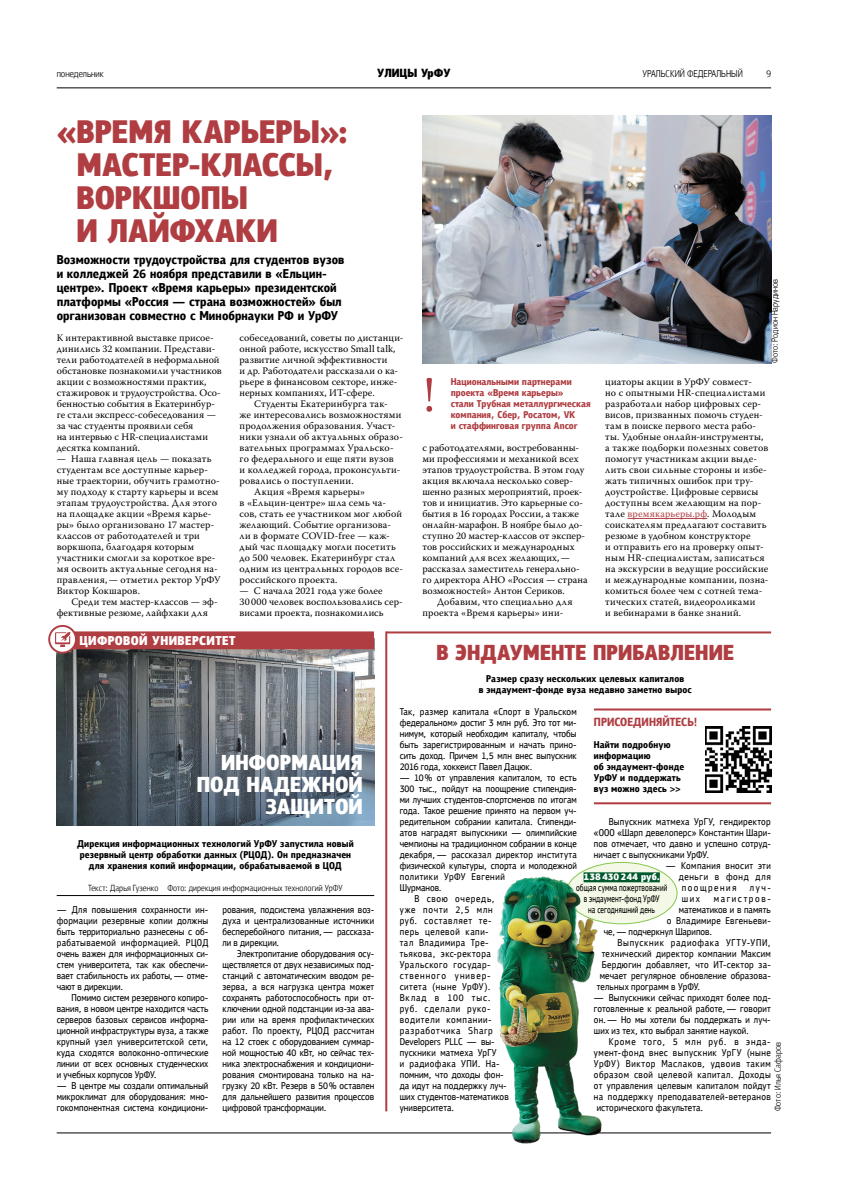
<style>
.page{position:relative;width:842px;height:1191px;background:#fff}
.page>*{position:absolute;margin:0;border:0;box-sizing:border-box;transform-origin:0 0}
.t1{font:50px "Minion Pro";color:#af3d41}
.t2{font:10px/11px "Warnock Pro";letter-spacing:.015em;color:#000}
.t3{font:10px "Warnock Pro";letter-spacing:-.005em;color:#000}
.t4{font:10px "PF Bulletin Sans Pro";color:#000}
.t5{font:900 10px "PF Bulletin Sans Pro";color:#fff}
.s1{color:#af3d41}
</style>
<div class="page">
<hr style="left:57px;top:87px;width:714px;height:1px;background:#000">
<hr style="left:57px;top:1132px;width:714px;height:1px;background:#000">
<img style="left:57px;top:649px;width:317px;height:176px">
<hr style="left:57px;top:895px;width:317px;height:1px;background:#000">
<div style="left:57px;top:631px;width:317px;height:18px;background:#af3d41"></div>
<hr style="left:627px;top:518px;width:80px;height:1px;background:#af3d41">
<img style="left:422px;top:116px;width:349px;height:247px">
<hr style="left:386px;top:631px;width:385px;height:2px;background:#af3d41">
<hr style="left:385px;top:631px;width:2px;height:480px;background:#af3d41">
<img style="left:497px;top:1113px;width:105px;height:30px">
<svg style="left:48px;top:625px;width:187px;height:28px"></svg>
<svg style="left:198px;top:754px;width:164px;height:64px;background:#586776"></svg>
<svg style="left:497px;top:708px;width:275px;height:405px"></svg>
<p class="t2" style="left:57px;top:332px;width:167px">К интерактивной выставке присое&shy;динились 32 компании. Представи&shy;тели работодателей в неформальной обстановке познакомили участников акции с возможностями практик, стажировок и трудоустройства. Осо&shy;бенностью события в Екатеринбур&shy;ге стали экспресс-собеседования — за час студенты проявили себя<br>на интервью с HR‑специалистами десятка компаний.</p>
<p class="t2" style="left:57px;top:453px;width:165px">— Наша главная цель — показать студентам все доступные карьер&shy;ные траектории, обучить грамотно&shy;му подходу к старту карьеры и всем этапам трудоустройства. Для этого на площадке акции «Время карье&shy;ры» было организовано 17 мастер&shy;классов от работодателей и три воркшопа, благодаря которым участники смогли за короткое вре&shy;мя освоить актуальные сегодня на&shy;правления,— отметил ректор УрФУ<br>Виктор Кокшаров.</p>
<p class="t2" style="left:57px;top:596px;width:163px;text-indent:15px">Среди тем мастер-классов — эф&shy;фективные резюме, лайфхаки для</p>
<p class="t2" style="left:240px;top:332px;width:166px">собеседований, советы по дистанци-</p>
<p class="t2" style="left:240px;top:343px;width:157px">онной работе, искусство Small talk,</p>
<p class="t2" style="left:240px;top:354px;width:149px">развитие личной эффективности</p>
<p class="t2" style="left:240px;top:365px;width:160px">и др. Работодатели рассказали о ка-</p>
<p class="t2" style="left:240px;top:376px;width:159px">рьере в финансовом секторе, инже-</p>
<p class="t2" style="left:240px;top:387px;width:137px">нерных компаниях, ИТ‑сфере.</p>
<p class="t2" style="left:254px;top:398px;width:135px">Студенты Екатеринбурга так-</p>
<p class="t2" style="left:240px;top:409px;width:164px">же интересовались возможностями</p>
<p class="t2" style="left:240px;top:420px;width:157px">продолжения образования. Участ-</p>
<p class="t2" style="left:240px;top:431px;width:165px">ники узнали об актуальных образо-</p>
<p class="t2" style="left:240px;top:442px;width:156px">вательных программах Уральско-</p>
<p class="t2" style="left:240px;top:453px;width:156px">го федерального и еще пяти вузов</p>
<p class="t2" style="left:240px;top:464px;width:162px">и колледжей города, проконсульти-</p>
<p class="t2" style="left:240px;top:475px;width:116px">ровались о поступлении.</p>
<p class="t2" style="left:254px;top:486px;width:112px">Акция «Время карьеры»</p>
<p class="t2" style="left:240px;top:497px;width:148px">в «Ельцин-центре» шла семь ча-</p>
<p class="t2" style="left:240px;top:508px;width:164px">сов, стать ее участником мог любой</p>
<p class="t2" style="left:240px;top:519px;width:153px">желающий. Событие организова-</p>
<p class="t2" style="left:240px;top:530px;width:152px">ли в формате COVID‑free — каж-</p>
<p class="t2" style="left:240px;top:541px;width:158px">дый час площадку могли посетить</p>
<p class="t2" style="left:240px;top:552px;width:157px">до 500 человек. Екатеринбург стал</p>
<p class="t2" style="left:240px;top:563px;width:165px">одним из центральных городов все-</p>
<p class="t2" style="left:240px;top:574px;width:99px">российского проекта.</p>
<p class="t2" style="left:240px;top:585px;width:165px">— С начала 2021 года уже более<br>30000 человек воспользовались сер&shy;висами проекта, познакомились</p>
<h1 class="t1" style="left:422px;top:362px;width:15px">!</h1>
<p class="t2" style="left:422px;top:442px;width:158px">с работодателями, востребованны-</p>
<p class="t2" style="left:422px;top:453px;width:158px">ми профессиями и механикой всех</p>
<p class="t3" style="left:422px;top:464px;width:163px">этапов трудоустройства. В этом году</p>
<p class="t2" style="left:422px;top:475px;width:152px">акция включала несколько совер-</p>
<p class="t2" style="left:422px;top:486px;width:162px">шенно разных мероприятий, проек-</p>
<p class="t2" style="left:422px;top:497px;width:162px">тов и инициатив. Это карьерные со-</p>
<p class="t2" style="left:422px;top:508px;width:158px">бытия в 16 городах России, а также</p>
<p class="t2" style="left:422px;top:519px;width:162px">онлайн-марафон. В ноябре было до-</p>
<p class="t2" style="left:422px;top:530px;width:164px">ступно 20 мастер-классов от экспер-</p>
<p class="t2" style="left:422px;top:541px;width:154px">тов российских и международных</p>
<p class="t2" style="left:422px;top:552px;width:149px">компаний для всех желающих,—</p>
<p class="t2" style="left:422px;top:563px;width:159px">рассказал заместитель генерально-</p>
<p class="t2" style="left:422px;top:574px;width:167px">го директора АНО «Россия — страна</p>
<p class="t2" style="left:422px;top:585px;width:144px">возможностей» Антон Сериков.</p>
<p class="t2" style="left:437px;top:596px;width:137px">Добавим, что специально для</p>
<p class="t2" style="left:422px;top:607px;width:142px">проекта «Время карьеры» ини-</p>
<p class="t2" style="left:605px;top:376px;width:165px">циаторы акции в УрФУ совмест-<br>но с опытными HR‑специалистами разработали набор цифровых сер&shy;висов, призванных помочь студен&shy;там в поиске первого места рабо&shy;ты. Удобные онлайн-инструменты, а также подборки полезных советов помогут участникам акции выде&shy;лить свои сильные стороны и избе&shy;жать типичных ошибок при тру&shy;доустройстве. Цифровые сервисы доступны всем желающим на пор&shy;тале <span class="s1">времякарьеры.рф</span>. Молодым соискателям предлагают составить резюме в удобном конструкторе<br>и отправить его на проверку опыт&shy;ным HR‑специалистам, записаться на экскурсии в ведущие российские и международные компании, позна&shy;комиться более чем с сотней тема&shy;тических статей, видеороликами<br>и вебинарами в банке знаний.</p>
<p class="t4" style="left:410px;top:1036px;width:33px">❖●□ ▲</p>
<p class="t5" style="left:589px;top:871px;width:26px">✓ ✔✓</p>
</div>
